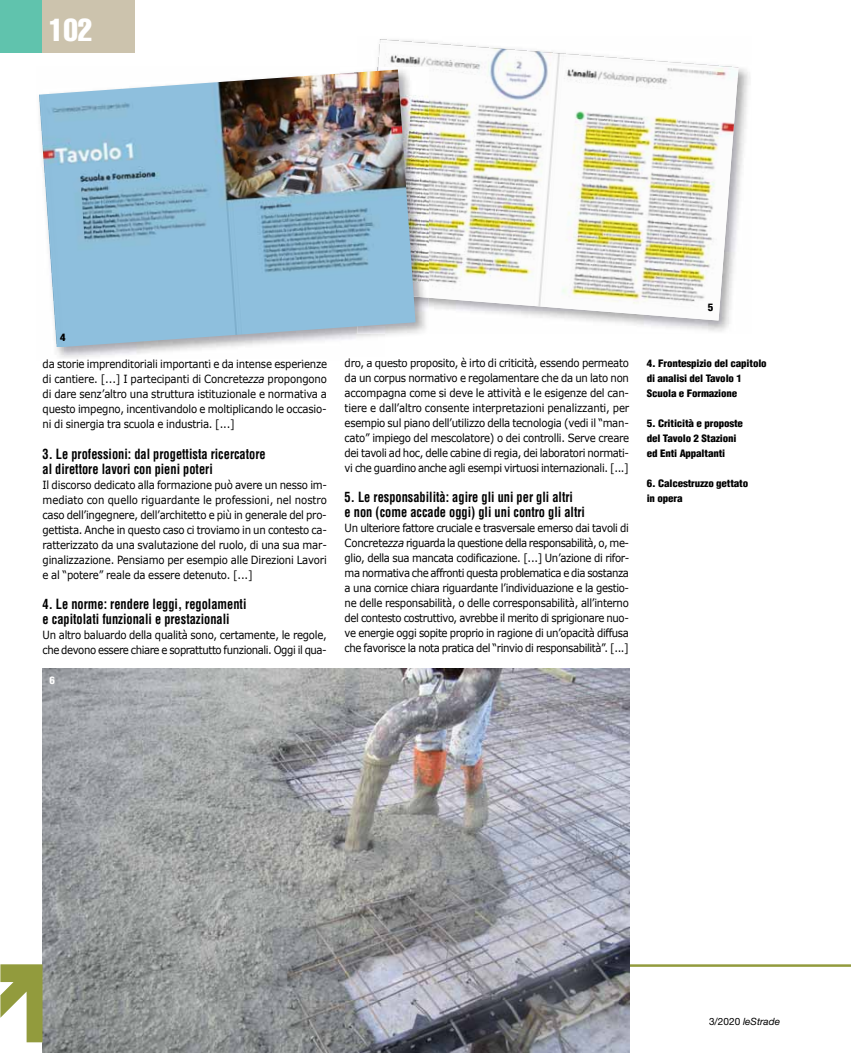
<style>
.page{position:relative;width:851px;height:1053px;background:#fff}
.page>*{position:absolute;margin:0;border:0;box-sizing:border-box;transform-origin:0 0}
.t1{font:extra-condensed 31.25px "Helvetica";color:#fff}
.t2{font:700 condensed 13.75px/15px "Helvetica";color:#000;scale:.9 1}
.t3{font:11.25px/15px "Verdana";letter-spacing:-.035em;color:#000;text-align:justify;scale:.9 1}
.t4{font:11.25px "Verdana";letter-spacing:.105em;color:#231f20;scale:.9 1}
.t5{font:900 condensed 10px/15px "Helvetica";letter-spacing:-.015em;color:#000;scale:1.1 1}
.t6{font:italic 10px "Helvetica Neue";color:#000}
.t7{font:900 condensed 10px "Helvetica";color:#fff;scale:1.1 1}
.s1{color:#231f20}
.s2{font-style:italic}
.s3{font-style:normal}
</style>
<div class="page">
<hr style="left:43px;top:964px;width:807px;height:2px;background:#929b3d">
<div style="left:0;top:0;width:43px;height:53px;background:#60c3ad"></div>
<div style="left:43px;top:0;width:92px;height:53px;background:#ccc3ad"></div>
<img style="left:738px;top:67px;width:12px;height:11px">
<img style="left:708px;top:78px;width:42px;height:254px">
<img style="left:377px;top:39px;width:361px;height:281px">
<img style="left:56px;top:347px;width:162px;height:11px">
<img style="left:415px;top:298px;width:13px;height:35px">
<img style="left:376px;top:67px;width:52px;height:231px">
<img style="left:39px;top:70px;width:376px;height:277px">
<img style="left:43px;top:668px;width:586px;height:384px">
<svg style="left:0;top:964px;width:43px;height:78px"></svg>
<h1 class="t1" style="left:49px;top:10px;width:45px">102</h1>
<p class="t5" style="left:60px;top:329px;width:7px">4</p>
<p class="t3" style="left:344px;top:356px;width:317px"><span class="s1">d</span>ro, a ques o proposito, è irto di criticità, essendo permeato da un corpus normativo e regolamentare che da un lato non accompagna come si deve le attività e le esigenze del can&shy;tiere e dall’altro consente interpretazioni penalizzanti, per esempio sul piano dell’utilizzo della tecnologia (vedi il “man&shy;cato” impiego del mescolatore) o dei controlli. Serve creare dei tavoli ad hoc, delle cabine di regia, dei laboratori normati&shy;vi che guardino anche agli esempi virtuosi internazionali. [...]</p>
<p class="t2" style="left:344px;top:489px;width:268px">5. Le responsabilità: agire gli uni per gli altri<br>e non (come accade oggi) gli uni contro gli altri</p>
<p class="t3" style="left:344px;top:521px;width:318px">Un ulteriore fattore cruciale e trasversale emerso dai tavoli di Concrete<span class="s2">zza</span> riguarda la questione della responsabilità, o, me&shy;glio, della sua mancata codificazione. [...] Un’azione di rifor&shy;ma normativa che affronti questa problematica e dia sostanza a una cornice chiara riguardante l’individuazione e la gestio&shy;ne delle responsabilità, o delle corresponsabilità, all’interno del contesto costruttivo, avrebbe il merito di sprigionare nuo&shy;ve energie oggi sopite proprio in ragione di un’opacità diffusa che favorisce la nota pratica del “rinvio di responsabilità”. [...]</p>
<p class="t4" style="left:76px;top:357px;width:17px">i i</p>
<p class="t4" style="left:121px;top:357px;width:48px">di i lii</p>
<p class="t4" style="left:208px;top:357px;width:36px">i di</p>
<p class="t4" style="left:301px;top:357px;width:5px">i</p>
<p class="t4" style="left:398px;top:356px;width:6px">t</p>
<p class="t3" style="left:43px;top:357px;width:318px"><span class="s1">d</span>a stor e mpren tor a mportant e a ntense esper enze di cantiere. [...] I partecipanti di Concrete<span class="s2">zza</span> propongono di dare senz’altro una struttura istituzionale e normativa a questo impegno, incentivandolo e moltiplicando le occasio&shy;ni di sinergia tra scuola e industria. [...]</p>
<p class="t2" style="left:43px;top:446px;width:249px">3. Le professioni: dal progettista ricercatore al direttore lavori con pieni poteri</p>
<p class="t3" style="left:43px;top:477px;width:318px">Il discorso dedicato alla formazione può avere un nesso im&shy;mediato con quello riguardante le professioni, nel nostro caso dell’ingegnere, dell’architetto e più in generale del pro&shy;gettista. Anche in questo caso ci troviamo in un contesto ca&shy;ratterizzato da una svalutazione del ruolo, di una sua mar&shy;ginalizzazione. Pensiamo per esempio alle Direzioni Lavori e al “potere” reale da essere detenuto. [...]</p>
<p class="t2" style="left:43px;top:596px;width:228px">4. Le norme: rendere leggi, regolamenti e capitolati funzionali e prestazionali</p>
<p class="t3" style="left:43px;top:627px;width:317px">Un altro baluardo della qualità sono, certamente, le regole, che devono essere chiare e soprattutto funzionali. Oggi il qua-</p>
<p class="t7" style="left:50px;top:673px;width:7px">6</p>
<p class="t5" style="left:707px;top:299px;width:7px">5</p>
<p class="t5" style="left:646px;top:356px;width:111px">4. Frontespizio del capitolo di analisi del Tavolo 1<br>Scuola e Formazione</p>
<p class="t5" style="left:646px;top:416px;width:89px">5. Criticità e proposte del Tavolo 2 Stazioni ed Enti Appaltanti</p>
<p class="t5" style="left:646px;top:476px;width:94px">6. Calcestruzzo gettato in opera</p>
<p class="t6" style="left:709px;top:1015px;width:72px"><span class="s3">3/2020</span> leStrade</p>
</div>
